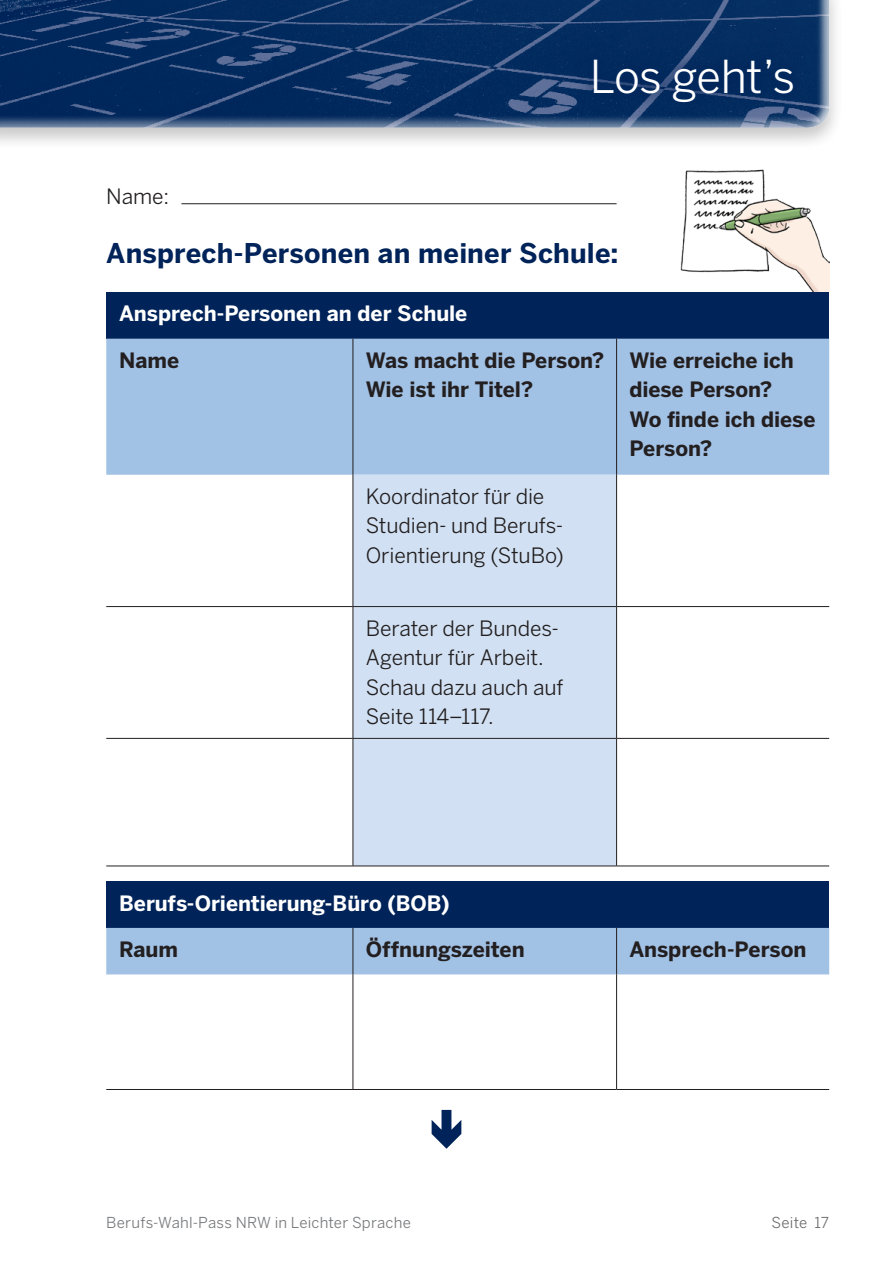
<style>
.page{position:relative;width:893px;height:1263px;background:#fff}
.page>*{position:absolute;margin:0;border:0;box-sizing:border-box;transform-origin:0 0}
.t1{font:45px "Benton Sans";letter-spacing:-.02em;color:#fff}
._03_Headline_18_pt{font:700 27px "Benton Sans";letter-spacing:.005em;color:#002359}
._01_Fliesstext_14_pt{font:700 21px/29.2px "Benton Sans";letter-spacing:-.005em;color:#231f20}
._01_Fliesstext_14_pt-2{font:21px/29.2px "Benton Sans";letter-spacing:-.005em;color:#231f20}
._01_Fliesstext_14_pt-3{font:700 21px "Benton Sans";letter-spacing:-.005em;color:#fff}
._02_Subheadline_14_p{font:21px "Benton Sans";color:#231f20}
.t2{font:15px "Benton Sans";letter-spacing:.015em;color:#76787b}
.t3{font:15px "Benton Sans";letter-spacing:.01em;color:#6c6d70}
</style>
<div class="page">
<div style="left:0;top:0;width:843px;height:150px;background:#231f20;opacity:.25"></div>
<div style="left:0;top:0;width:829px;height:128px;background:#fff;opacity:.75"></div>
<div style="left:574px;top:40px;width:238px;height:81px;background:#002359;opacity:.75"></div>
<img style="left:680px;top:169px;width:149px;height:123px">
<hr style="left:181px;top:203px;width:436px;height:1px;background:#231f20">
<div style="left:106px;top:292px;width:723px;height:47px;background:#002359"></div>
<div style="left:106px;top:339px;width:723px;height:136px;background:#a1c1e5"></div>
<div style="left:354px;top:475px;width:262px;height:391px;background:#d1e1f3"></div>
<hr style="left:353px;top:339px;width:1px;height:136px;background:#231f20">
<hr style="left:616px;top:339px;width:1px;height:136px;background:#231f20">
<hr style="left:353px;top:475px;width:1px;height:131px;background:#231f20">
<hr style="left:616px;top:475px;width:1px;height:131px;background:#231f20">
<hr style="left:353px;top:607px;width:1px;height:131px;background:#231f20">
<hr style="left:616px;top:607px;width:1px;height:131px;background:#231f20">
<hr style="left:353px;top:739px;width:1px;height:127px;background:#231f20">
<hr style="left:616px;top:739px;width:1px;height:127px;background:#231f20">
<hr style="left:106px;top:606px;width:247px;height:1px;background:#231f20">
<hr style="left:353px;top:606px;width:264px;height:1px;background:#231f20">
<hr style="left:617px;top:606px;width:212px;height:1px;background:#231f20">
<hr style="left:106px;top:738px;width:247px;height:1px;background:#231f20">
<hr style="left:353px;top:738px;width:264px;height:1px;background:#231f20">
<hr style="left:617px;top:738px;width:212px;height:1px;background:#231f20">
<hr style="left:106px;top:866px;width:247px;height:1px;background:#231f20">
<hr style="left:353px;top:866px;width:264px;height:1px;background:#231f20">
<hr style="left:617px;top:866px;width:212px;height:1px;background:#231f20">
<div style="left:106px;top:881px;width:723px;height:47px;background:#002359"></div>
<div style="left:106px;top:928px;width:723px;height:47px;background:#a1c1e5"></div>
<hr style="left:353px;top:928px;width:1px;height:47px;background:#231f20">
<hr style="left:616px;top:928px;width:1px;height:47px;background:#231f20">
<hr style="left:353px;top:975px;width:1px;height:114px;background:#231f20">
<hr style="left:616px;top:975px;width:1px;height:114px;background:#231f20">
<hr style="left:106px;top:1089px;width:247px;height:1px;background:#231f20">
<hr style="left:353px;top:1089px;width:264px;height:1px;background:#231f20">
<hr style="left:617px;top:1089px;width:212px;height:1px;background:#231f20">
<svg style="left:432px;top:1110px;width:29px;height:39px"></svg>
<h1 class="t1" style="left:590px;top:50px;width:207px">Los geht’s</h1>
<p class="_02_Subheadline_14_p" style="left:106px;top:184px;width:64px">Name:</p>
<p class="_03_Headline_18_pt" style="left:106px;top:237px;width:514px">Ansprech-Personen an meiner Schule:</p>
<p class="_01_Fliesstext_14_pt-3" style="left:119px;top:301px;width:350px">Ansprech-Personen an der Schule</p>
<p class="_01_Fliesstext_14_pt" style="left:119px;top:346px;width:62px">Name</p>
<p class="_01_Fliesstext_14_pt" style="left:366px;top:346px;width:240px">Was macht die Person?<br>Wie ist ihr Titel?</p>
<p class="_01_Fliesstext_14_pt" style="left:629px;top:346px;width:166px">Wie erreiche ich diese Person?</p>
<p class="_01_Fliesstext_14_pt" style="left:629px;top:404px;width:188px">Wo finde ich diese<br>Person?</p>
<p class="_01_Fliesstext_14_pt-2" style="left:366px;top:482px;width:180px">Koordinator für die</p>
<p class="_01_Fliesstext_14_pt-2" style="left:366px;top:511px;width:199px">Studien- und Berufs-</p>
<p class="_01_Fliesstext_14_pt-2" style="left:366px;top:540px;width:200px">Orientierung (StuBo)</p>
<p class="_01_Fliesstext_14_pt-2" style="left:366px;top:613px;width:195px">Berater der Bundes-</p>
<p class="_01_Fliesstext_14_pt-2" style="left:366px;top:643px;width:180px">Agentur für Arbeit.</p>
<p class="_01_Fliesstext_14_pt-2" style="left:366px;top:672px;width:199px">Schau dazu auch auf<br>Seite 114–117.</p>
<p class="_01_Fliesstext_14_pt-3" style="left:119px;top:890px;width:332px">Berufs-Orientierung-Büro (BOB)</p>
<p class="_01_Fliesstext_14_pt" style="left:119px;top:935px;width:60px">Raum</p>
<p class="_01_Fliesstext_14_pt" style="left:366px;top:935px;width:160px">Öffnungszeiten</p>
<p class="_01_Fliesstext_14_pt" style="left:629px;top:935px;width:179px">Ansprech-Person</p>
<p class="t2" style="left:106px;top:1214px;width:306px">Berufs-Wahl-Pass NRW in Leichter Sprache</p>
<p class="t3" style="left:771px;top:1214px;width:59px">Seite 17</p>
</div>
